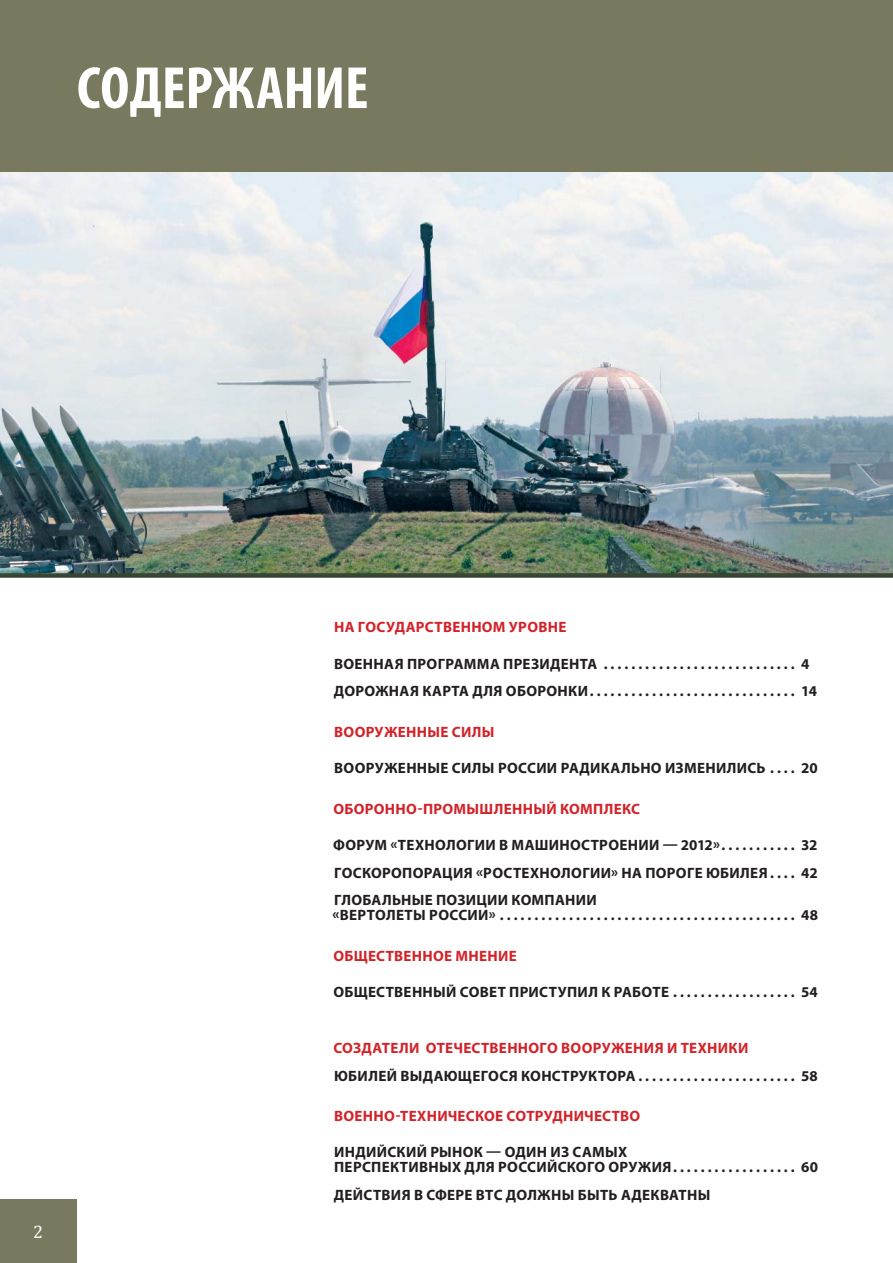
<style>
.page{position:relative;width:893px;height:1263px;background:#fff}
.page>*{position:absolute;margin:0;border:0;box-sizing:border-box;transform-origin:0 0}
.t1{font:700 condensed 60px "Myriad Pro";letter-spacing:-.005em;color:#fff}
.t2{font:18px "Cambria";color:#fff}
.t3{font:700 15px/27.8px "Myriad Pro";letter-spacing:.02em;color:#231f20}
.t4{font:700 15px "Myriad Pro";letter-spacing:.02em;color:#d2232a}
</style>
<div class="page">
<div style="left:0;top:1199px;width:77px;height:64px;background:#78795e"></div>
<img style="left:0;top:171px;width:893px;height:402px">
<div style="left:0;top:0;width:893px;height:171px;background:#78795e"></div>
<div style="left:0;top:573px;width:893px;height:5px;background:#374533"></div>
<h1 class="t1" style="left:77px;top:65px;width:293px">СОДЕРЖАНИЕ</h1>
<p class="t2" style="left:33px;top:1221px;width:11px">2</p>
<p class="t4" style="left:334px;top:622px;width:234px">НА ГОСУДАРСТВЕННОМ УРОВНЕ</p>
<p class="t3" style="left:334px;top:651px;width:485px">ВОЕННАЯ ПРОГРАММА ПРЕЗИДЕНТА . . . . . . . . . . . . . . . . . . . . . . . . . . . . 4<br>ДОРОЖНАЯ КАРТА ДЛЯ ОБОРОНКИ . . . . . . . . . . . . . . . . . . . . . . . . . . . . . . 14</p>
<p class="t4" style="left:334px;top:726px;width:162px">ВООРУЖЕННЫЕ СИЛЫ</p>
<p class="t3" style="left:334px;top:756px;width:485px">ВООРУЖЕННЫЕ СИЛЫ РОССИИ РАДИКАЛЬНО ИЗМЕНИЛИСЬ . . . . 20</p>
<p class="t4" style="left:333px;top:803px;width:308px">ОБОРОННО-ПРОМЫШЛЕННЫЙ КОМПЛЕКС</p>
<p class="t3" style="left:333px;top:832px;width:486px;text-align:justify">ФОРУМ «ТЕХНОЛОГИИ В МАШИНОСТРОЕНИИ — 2012» . . . . . . . . . . . 32<br>ГОСКОРОПОРАЦИЯ «РОСТЕХНОЛОГИИ» НА ПОРОГЕ ЮБИЛЕЯ . . . . 42<br>ГЛОБАЛЬНЫЕ ПОЗИЦИИ КОМПАНИИ</p>
<p class="t3" style="left:333px;top:903px;width:487px">«ВЕРТОЛЕТЫ РОССИИ» . . . . . . . . . . . . . . . . . . . . . . . . . . . . . . . . . . . . . . . . . . . 48</p>
<p class="t4" style="left:333px;top:950px;width:185px">ОБЩЕСТВЕННОЕ МНЕНИЕ</p>
<p class="t3" style="left:333px;top:980px;width:486px">ОБЩЕСТВЕННЫЙ СОВЕТ ПРИСТУПИЛ К РАБОТЕ . . . . . . . . . . . . . . . . . . 54</p>
<p class="t4" style="left:333px;top:1042px;width:416px">СОЗДАТЕЛИ ОТЕЧЕСТВЕННОГО ВООРУЖЕНИЯ И ТЕХНИКИ</p>
<p class="t3" style="left:334px;top:1063px;width:485px">ЮБИЛЕЙ ВЫДАЮЩЕГОСЯ КОНСТРУКТОРА . . . . . . . . . . . . . . . . . . . . . . . 58</p>
<p class="t4" style="left:334px;top:1110px;width:308px">ВОЕННО-ТЕХНИЧЕСКОЕ СОТРУДНИЧЕСТВО</p>
<p class="t3" style="left:334px;top:1146px;width:485px;line-height:15px">ИНДИЙСКИЙ РЫНОК — ОДИН ИЗ САМЫХ<br>ПЕРСПЕКТИВНЫХ ДЛЯ РОССИЙСКОГО ОРУЖИЯ . . . . . . . . . . . . . . . . . . 60</p>
<p class="t3" style="left:334px;top:1182px;width:378px">ДЕЙСТВИЯ В СФЕРЕ ВТС ДОЛЖНЫ БЫТЬ АДЕКВАТНЫ</p>
</div>
